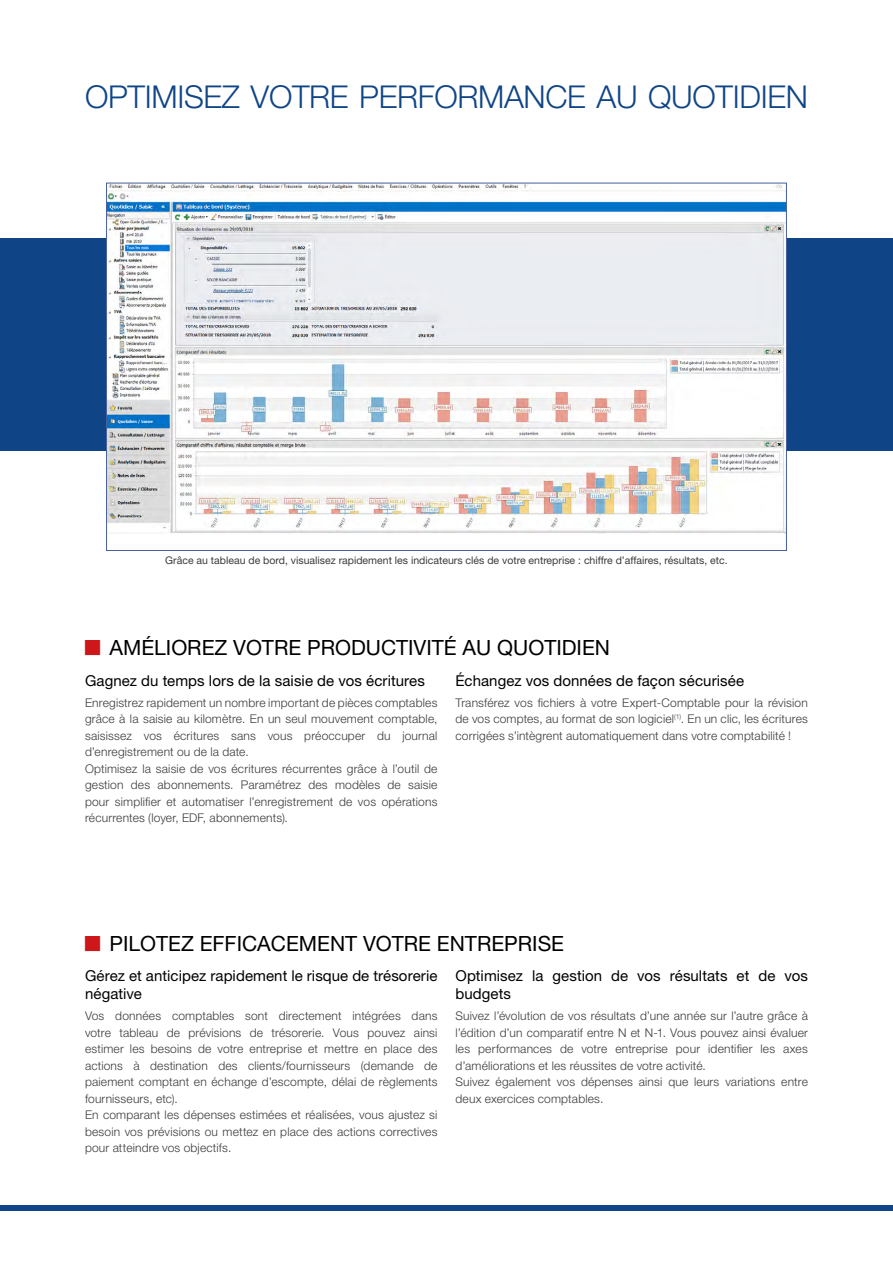
<style>
.page{position:relative;width:893px;height:1263px;background:#fff}
.page>*{position:absolute;margin:0;border:0;box-sizing:border-box;transform-origin:0 0}
.t1{font:300 31.5px "Helvetica Neue LT Std";letter-spacing:-.01em;color:#0f4586}
.t2{font:21px "Helvetica Neue LT Std";color:#000}
.t3{font:15px/18px "Helvetica Neue LT Std";letter-spacing:.005em;color:#000}
.t4{font:300 12px/16.5px "Helvetica Neue LT Std";letter-spacing:.015em;color:#3c3c3b}
.t5{font:10.5px "Helvetica Neue LT Std";color:#3c3c3b}
</style>
<div class="page">
<div style="left:0;top:238px;width:893px;height:213px;background:#0f4586"></div>
<img style="left:108px;top:185px;width:677px;height:348px">
<div style="left:0;top:1205px;width:893px;height:6px;background:#0f4586"></div>
<h1 class="t1" style="left:85px;top:77px;width:724px">OPTIMISEZ VOTRE PERFORMANCE AU QUOTIDIEN</h1>
<p class="t5" style="left:165px;top:554px;width:564px">Grâce au tableau de bord, visualisez rapidement les indicateurs clés de votre entreprise : chiffre d’affaires, résultats, etc.</p>
<h2 class="t2" style="left:109px;top:635px;width:502px">AMÉLIOREZ VOTRE PRODUCTIVITÉ AU QUOTIDIEN</h2>
<p class="t3" style="left:85px;top:671px;width:341px">Gagnez du temps lors de la saisie de vos écritures</p>
<p class="t4" style="left:85px;top:694px;width:354px">Enregistrez rapidement un nombre important de pièces comptables grâce à la saisie au kilomètre. En un seul mouvement comptable, saisissez vos écritures sans vous préoccuper du journal d’enregistrement ou de la date.<br>Optimisez la saisie de vos écritures récurrentes grâce à l’outil de gestion des abonnements. Paramétrez des modèles de saisie pour simplifier et automatiser l’enregistrement de vos opérations récurrentes (loyer, EDF, abonnements).</p>
<p class="t3" style="left:455px;top:671px;width:290px">Échangez vos données de façon sécurisée</p>
<p class="t4" style="left:455px;top:694px;width:354px;text-align:justify">Transférez vos fichiers à votre Expert-Comptable pour la révision de vos comptes, au format de son logiciel<sup>(1)</sup>. En un clic, les écritures corrigées s’intègrent automatiquement dans votre comptabilité !</p>
<h2 class="t2" style="left:109px;top:930px;width:456px">PILOTEZ EFFICACEMENT VOTRE ENTREPRISE</h2>
<p class="t3" style="left:85px;top:967px;width:354px">Gérez et anticipez rapidement le risque de trésorerie négative</p>
<p class="t4" style="left:85px;top:1007px;width:354px">Vos données comptables sont directement intégrées dans votre tableau de prévisions de trésorerie. Vous pouvez ainsi estimer les besoins de votre entreprise et mettre en place des actions à destination des clients/fournisseurs (demande de paiement comptant en échange d’escompte, délai de règlements fournisseurs, etc).<br>En comparant les dépenses estimées et réalisées, vous ajustez si besoin vos prévisions ou mettez en place des actions correctives pour atteindre vos objectifs.</p>
<p class="t3" style="left:455px;top:967px;width:354px">Optimisez la gestion de vos résultats et de vos budgets</p>
<p class="t4" style="left:455px;top:1007px;width:354px">Suivez l’évolution de vos résultats d’une année sur l’autre grâce à l’édition d’un comparatif entre N et N-1. Vous pouvez ainsi évaluer les performances de votre entreprise pour identifier les axes d’améliorations et les réussites de votre activité.<br>Suivez également vos dépenses ainsi que leurs variations entre deux exercices comptables.</p>
</div>
